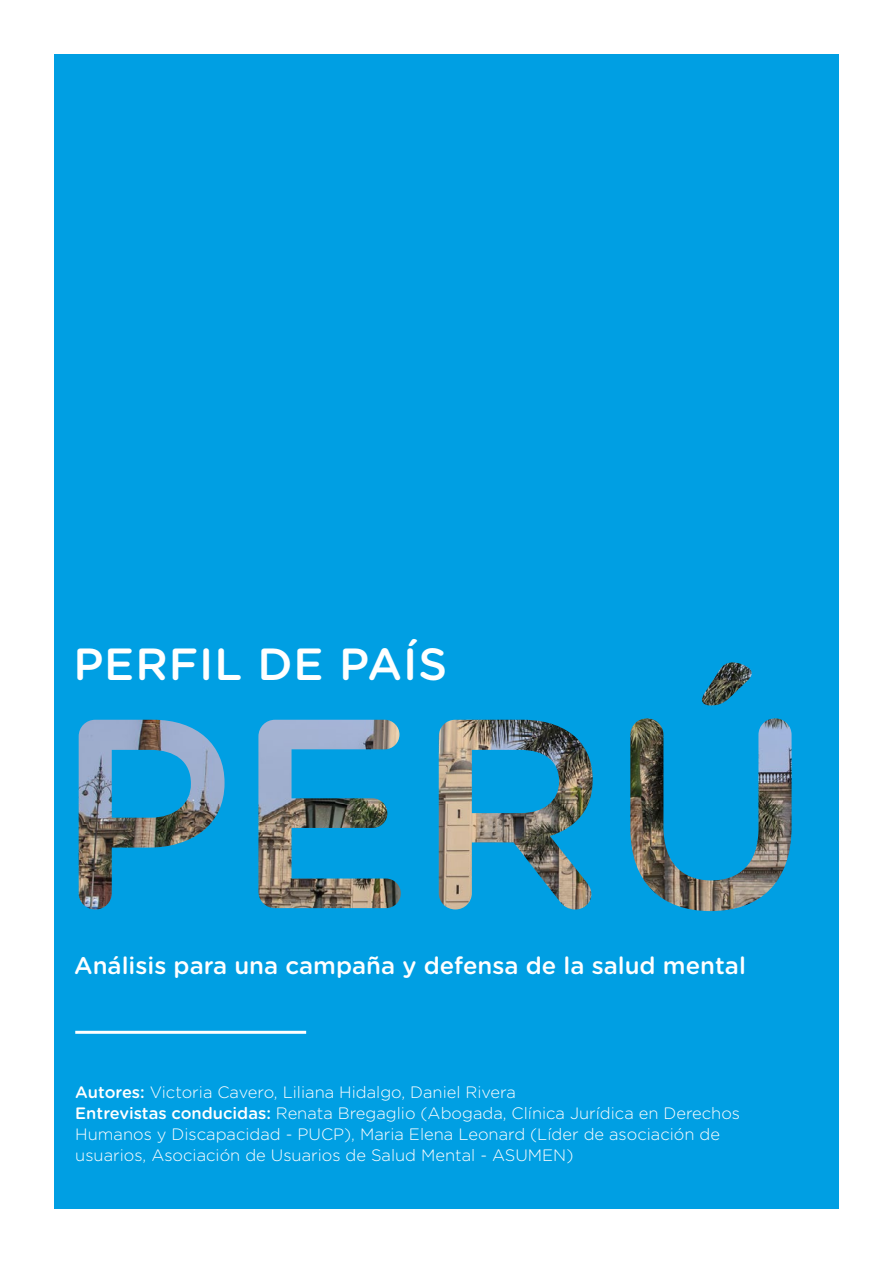
<style>
.page{position:relative;width:893px;height:1263px;background:#fff}
.page>*{position:absolute;margin:0;border:0;box-sizing:border-box;transform-origin:0 0}
.t1{font:500 45px "Gotham Rounded";letter-spacing:.02em;color:#fff}
.t2{font:500 24px "Gotham Rounded";color:#fff}
.t3{font:300 16.5px/21px "Gotham Rounded";color:#fff}
.s1{font-weight:500}
</style>
<div class="page">
<div style="left:54px;top:54px;width:785px;height:1155px;background:#009fe3"></div>
<hr style="left:75px;top:1031px;width:231px;height:3px;background:#fff">
<img style="left:79px;top:662px;width:713px;height:249px">
<h1 class="t1" style="left:73px;top:632px;width:375px">PERFIL DE PAÍS</h1>
<h2 class="t2" style="left:74px;top:948px;width:673px">Análisis para una campaña y defensa de la salud mental</h2>
<p class="t3" style="left:75px;top:1081px;width:666px"><span class="s1">Autores:</span> Victoria Cavero, Liliana Hidalgo, Daniel Rivera<br><span class="s1">Entrevistas conducidas:</span> Renata Bregaglio (Abogada, Clínica Jurídica en Derechos Humanos y Discapacidad - PUCP), Maria Elena Leonard (Líder de asociación de usuarios, Asociación de Usuarios de Salud Mental - ASUMEN)</p>
</div>
